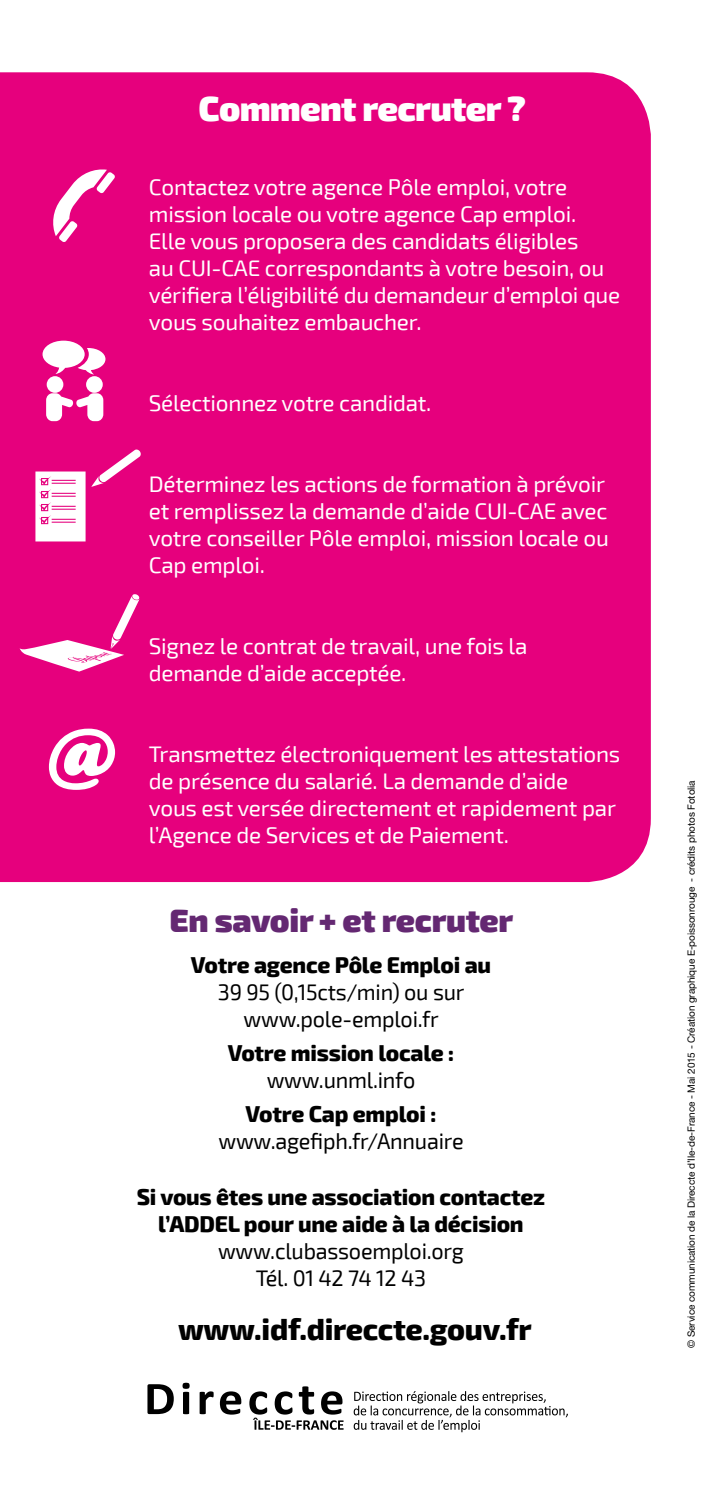
<style>
.page{position:relative;width:709px;height:1489px;background:#fff}
.page>*{position:absolute;margin:0;border:0;box-sizing:border-box;transform-origin:0 0}
.t1{font:900 35px "Exo 2";letter-spacing:-.02em;color:#fff}
.t2{font:900 32.5px "Exo 2";letter-spacing:-.01em;color:#642872}
.t3{font:800 30px "Exo 2";letter-spacing:-.01em;color:#000}
.t4{font:22.5px/27px "Exo 2";letter-spacing:-.01em;color:#fff}
.t5{font:800 22.5px/27px "Exo 2";letter-spacing:-.01em;color:#000;text-align:center}
.t6{font:22.5px/27px "Exo 2";letter-spacing:-.01em;color:#000;text-align:center;scale:.96 1}
.t7{font:10px "Helvetica Neue LT Std";letter-spacing:-.01em;color:#000}
.s1{font-weight:800}
.s2{font-weight:400}
</style>
<div class="page">
<div style="left:0;top:72px;width:651px;height:810px;background:#e6007d"></div>
<svg style="left:147px;top:1384px;width:27px;height:29px"></svg>
<svg style="left:182px;top:1382px;width:8px;height:31px"></svg>
<svg style="left:200px;top:1391px;width:14px;height:22px"></svg>
<svg style="left:220px;top:1391px;width:21px;height:23px"></svg>
<svg style="left:249px;top:1386px;width:94px;height:43px"></svg>
<svg style="left:354px;top:1391px;width:214px;height:40px"></svg>
<svg style="left:51px;top:168px;width:64px;height:74px"></svg>
<svg style="left:43px;top:340px;width:62px;height:34px"></svg>
<div style="left:47px;top:376px;width:16px;height:17px;background:#fff;border-radius:50%"></div>
<div style="left:86px;top:376px;width:17px;height:17px;background:#fff;border-radius:50%"></div>
<svg style="left:46px;top:393px;width:57px;height:28px"></svg>
<svg style="left:49px;top:728px;width:66px;height:61px"></svg>
<svg style="left:35px;top:449px;width:106px;height:92px"></svg>
<svg style="left:20px;top:594px;width:120px;height:77px"></svg>
<p class="t1" style="left:198px;top:87px;width:329px">Comment recruter ?</p>
<p class="t4" style="left:149px;top:174px;width:473px">Contactez votre agence Pôle emploi, votre mission locale ou votre agence Cap emploi.<br>Elle vous proposera des candidats éligibles<br>au CUI-CAE correspondants à votre besoin, ou vérifiera l’éligibilité du demandeur d’emploi que vous souhaitez embaucher.</p>
<p class="t4" style="left:149px;top:390px;width:284px">Sélectionnez votre candidat.</p>
<p class="t4" style="left:149px;top:471px;width:461px">Déterminez les actions de formation à prévoir et remplissez la demande d’aide CUI-CAE avec votre conseiller Pôle emploi, mission locale ou Cap emploi.</p>
<p class="t4" style="left:149px;top:633px;width:380px">Signez le contrat de travail, une fois la demande d’aide acceptée.</p>
<p class="t4" style="left:149px;top:741px;width:473px">Transmettez électroniquement les attestations de présence du salarié. La demande d’aide vous est versée directement et rapidement par l’Agence de Services et de Paiement.</p>
<p class="t2" style="left:169px;top:900px;width:345px">En savoir + et recruter</p>
<p class="t6" style="left:191px;top:952px;width:314px"><span class="s1">Votre agence Pôle Emploi au<br></span>39 95 (0,15cts/min) ou sur www.pole-emploi.fr</p>
<p class="t5" style="left:228px;top:1040px;width:228px">Votre mission locale : <span class="s2">www.unml.info</span></p>
<p class="t6" style="left:218px;top:1101px;width:257px"><span class="s1">Votre Cap emploi : </span>www.agefiph.fr/Annuaire</p>
<p class="t5" style="left:137px;top:1183px;width:410px">Si vous êtes une association contactez l’ADDEL pour une aide à la décision <span class="s2">www.clubassoemploi.org<br>Tél. 01 42 74 12 43</span></p>
<p class="t3" style="left:178px;top:1310px;width:355px">www.idf.direccte.gouv.fr</p>
<p class="t7" style="left:685px;top:1347px;width:569px;rotate:-90deg">© Service communication de la Direccte d’Ile-de-France - Mai 2015 - Création graphique E-poissonrouge - crédits photos Fotolia</p>
</div>
